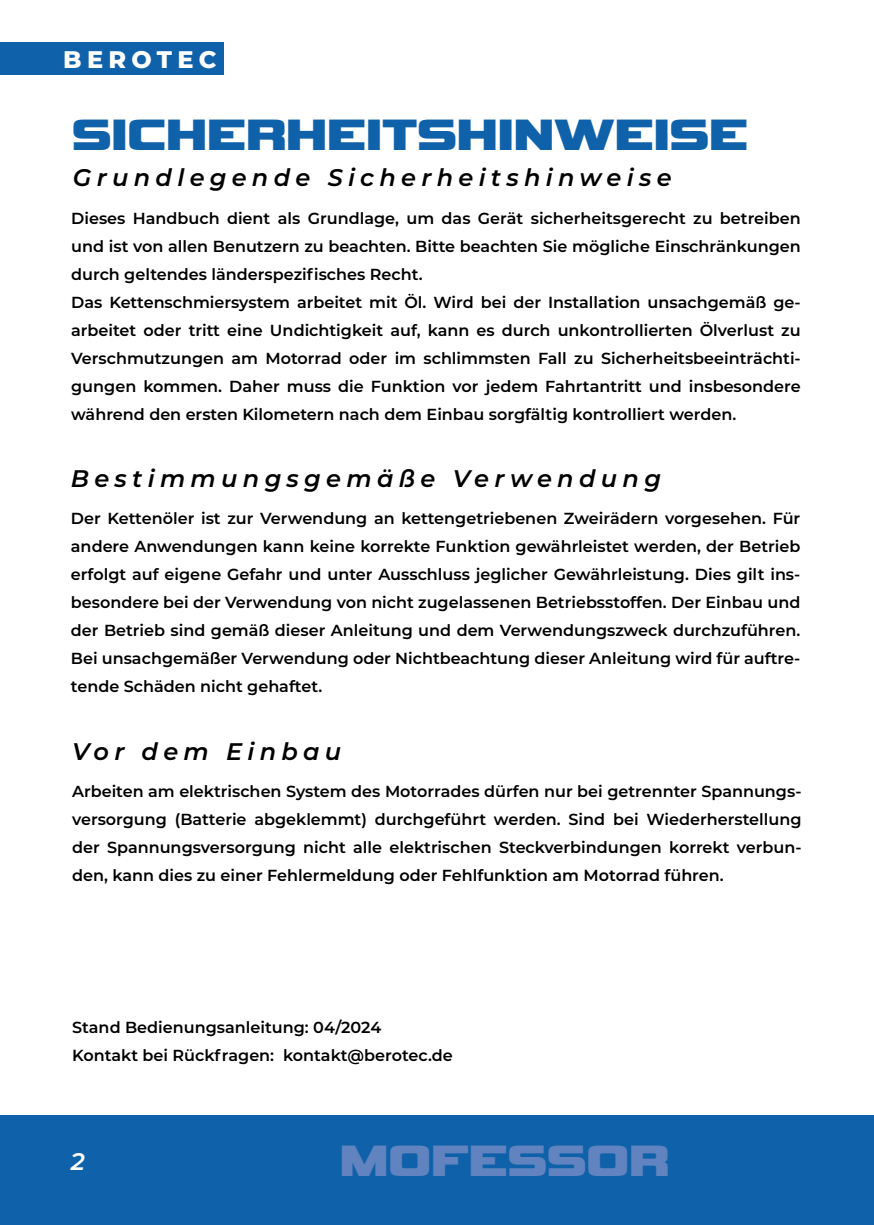
<style>
.page{position:relative;width:874px;height:1225px;background:#fff}
.page>*{position:absolute;margin:0;border:0;box-sizing:border-box;transform-origin:0 0}
.t1{font:700 46px "Vipnagorgialla Rg";color:#0f61a9}
.t2{font:700 46px "Vipnagorgialla Rg";color:#6184c0}
.t3{font:italic 600 24px "Montserrat";letter-spacing:.22em;color:#000}
.t4{font:800 24px "Montserrat";letter-spacing:.22em;color:#fff}
.t5{font:italic 600 24px "Montserrat";color:#fdfdfd}
.t6{font:600 16px/28px "Montserrat";color:#000}
</style>
<div class="page">
<div style="left:0;top:1115px;width:873px;height:110px;background:#0f61a9"></div>
<div style="left:0;top:43px;width:223px;height:32px;background:#0f61a9"></div>
<h2 class="t4" style="left:63px;top:41px;width:155px">BEROTEC</h2>
<h1 class="t1" style="left:72px;top:97px;width:677px">SICHERHEITSHINWEISE</h1>
<h2 class="t3" style="left:73px;top:161px;width:599px">Grundlegende Sicherheitshinweise</h2>
<p class="t6" style="left:71px;top:203px;width:730px">Dieses Handbuch dient als Grundlage, um das Gerät sicherheitsgerecht zu betreiben und ist von allen Benutzern zu beachten. Bitte beachten Sie mögliche Einschränkungen durch geltendes länderspezifisches Recht.<br>Das Kettenschmiersystem arbeitet mit Öl. Wird bei der Installation unsachgemäß ge&shy;arbeitet oder tritt eine Undichtigkeit auf, kann es durch unkontrollierten Ölverlust zu Verschmutzungen am Motorrad oder im schlimmsten Fall zu Sicherheitsbeeinträchti&shy;gungen kommen. Daher muss die Funktion vor jedem Fahrtantritt und insbesondere während den ersten Kilometern nach dem Einbau sorgfältig kontrolliert werden.</p>
<h2 class="t3" style="left:71px;top:461px;width:591px">Bestimmungsgemäße Verwendung</h2>
<p class="t6" style="left:71px;top:503px;width:730px;text-align:justify">Der Kettenöler ist zur Verwendung an kettengetriebenen Zweirädern vorgesehen. Für andere Anwendungen kann keine korrekte Funktion gewährleistet werden, der Betrieb erfolgt auf eigene Gefahr und unter Ausschluss jeglicher Gewährleistung. Dies gilt ins&shy;besondere bei der Verwendung von nicht zugelassenen Betriebsstoffen. Der Einbau und der Betrieb sind gemäß dieser Anleitung und dem Verwendungszweck durchzuführen.<br>Bei unsachgemäßer Verwendung oder Nichtbeachtung dieser Anleitung wird für auftre&shy;tende Schäden nicht gehaftet.</p>
<h2 class="t3" style="left:72px;top:734px;width:270px">Vor dem Einbau</h2>
<p class="t6" style="left:72px;top:776px;width:730px;text-align:justify">Arbeiten am elektrischen System des Motorrades dürfen nur bei getrennter Spannungs&shy;versorgung (Batterie abgeklemmt) durchgeführt werden. Sind bei Wiederherstellung der Spannungsversorgung nicht alle elektrischen Steckverbindungen korrekt verbun&shy;den, kann dies zu einer Fehlermeldung oder Fehlfunktion am Motorrad führen.</p>
<p class="t6" style="left:72px;top:1013px;width:382px">Stand Bedienungsanleitung: 04/2024<br>Kontakt bei Rückfragen: kontakt@berotec.de</p>
<h2 class="t5" style="left:71px;top:1144px;width:15px">2</h2>
<h1 class="t2" style="left:339px;top:1122px;width:331px">MOFESSOR</h1>
</div>
